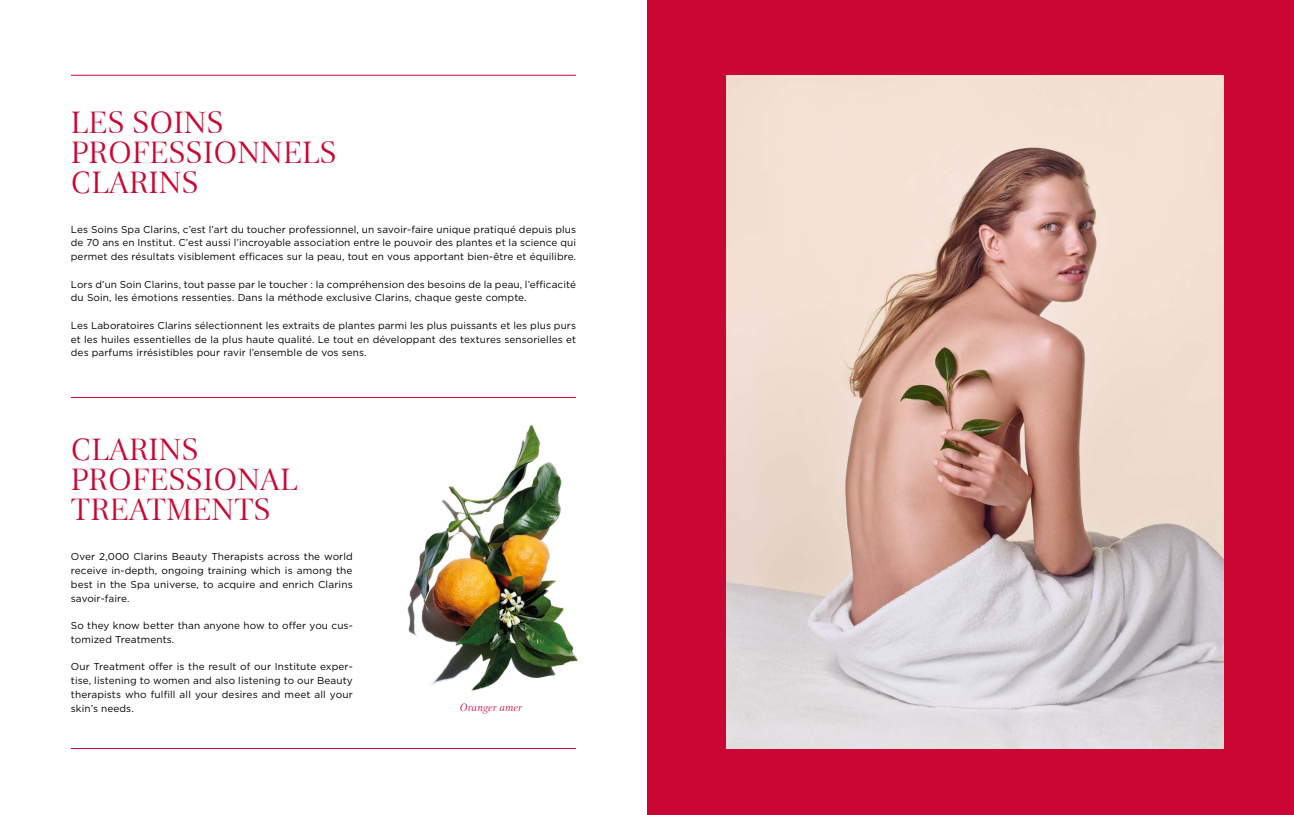
<style>
.page{position:relative;width:1294px;height:815px;background:#fff}
.page>*{position:absolute;margin:0;border:0;box-sizing:border-box;transform-origin:0 0}
.t1{font:32.5px/30px "Clarins";letter-spacing:.005em;color:#ca0733}
.t2{font:italic 11.25px "Clarins";letter-spacing:.01em;color:#ca0733}
.t3{font:10px/13.8px "Gotham";letter-spacing:.01em;color:#000;text-align:justify}
</style>
<div class="page">
<div style="left:647px;top:0;width:646px;height:815px;background:#ca0733"></div>
<img style="left:726px;top:75px;width:496px;height:673px">
<hr style="left:71px;top:75px;width:505px;height:1px;background:#ca0733">
<hr style="left:71px;top:748px;width:505px;height:1px;background:#ca0733">
<hr style="left:71px;top:397px;width:505px;height:1px;background:#ca0733">
<img style="left:407px;top:425px;width:171px;height:266px">
<h1 class="t1" style="left:71px;top:105px;width:267px">LES SOINS<br>PROFESSIONNELS<br>CLARINS</h1>
<p class="t3" style="left:71px;top:222px;width:506px">Les Soins Spa Clarins, c’est l’art du toucher professionnel, un savoir-faire unique pratiqué depuis plus de 70 ans en Institut. C’est aussi l’incroyable association entre le pouvoir des plantes et la science qui permet des résultats visiblement efficaces sur la peau, tout en vous apportant bien-être et équilibre.</p>
<p class="t3" style="left:71px;top:277px;width:506px">Lors d’un Soin Clarins, tout passe par le toucher : la compréhension des besoins de la peau, l’efficacité du Soin, les émotions ressenties. Dans la méthode exclusive Clarins, chaque geste compte.</p>
<p class="t3" style="left:71px;top:318px;width:506px">Les Laboratoires Clarins sélectionnent les extraits de plantes parmi les plus puissants et les plus purs et les huiles essentielles de la plus haute qualité. Le tout en développant des textures sensorielles et des parfums irrésistibles pour ravir l’ensemble de vos sens.</p>
<h1 class="t1" style="left:71px;top:433px;width:228px">CLARINS<br>PROFESSIONAL<br>TREATMENTS</h1>
<p class="t3" style="left:71px;top:550px;width:283px">Over 2,000 Clarins Beauty Therapists across the world receive in-depth, ongoing training which is among the best in the Spa universe, to acquire and enrich Clarins savoir-faire.</p>
<p class="t3" style="left:71px;top:618px;width:283px">So they know better than anyone how to offer you cus&shy;tomized Treatments.</p>
<p class="t3" style="left:71px;top:660px;width:283px">Our Treatment offer is the result of our Institute exper&shy;tise, listening to women and also listening to our Beauty therapists who fulfill all your desires and meet all your skin’s needs.</p>
<p class="t2" style="left:460px;top:700px;width:64px">Oranger amer</p>
</div>
